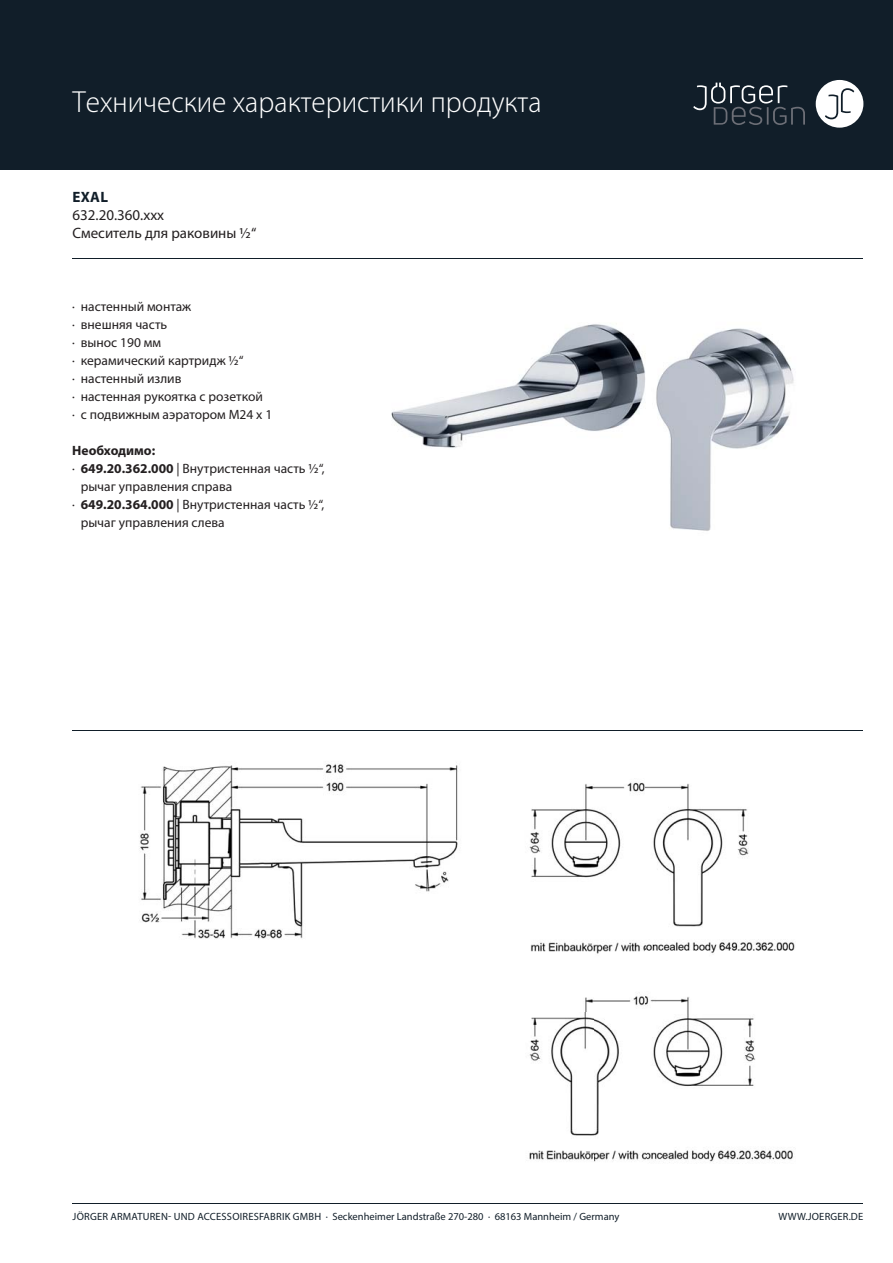
<style>
.page{position:relative;width:893px;height:1263px;background:#fff}
.page>*{position:absolute;margin:0;border:0;box-sizing:border-box;transform-origin:0 0}
.t1{font:100 30px "Myriad Set Pro";color:#fff}
.t2{font:15px "Myriad Pro";color:#231f20}
.t3{font:700 15px "Myriad Pro";color:#111e29}
.t4{font:13.5px/18px "Myriad Pro";color:#231f20}
.t5{font:700 13.5px "Myriad Pro";color:#231f20}
.t6{font:10.5px "Myriad Pro";letter-spacing:.005em;color:#111e29}
.s1{font-weight:700}
</style>
<div class="page">
<div style="left:0;top:0;width:893px;height:169px;background:#111e29"></div>
<div style="left:816px;top:80px;width:47px;height:48px;background:#fff;border-radius:50%"></div>
<svg style="left:825px;top:88px;width:29px;height:31px"></svg>
<svg style="left:693px;top:83px;width:112px;height:42px"></svg>
<hr style="left:72px;top:1203px;width:791px;height:1px;background:#111e29">
<img style="left:391px;top:324px;width:403px;height:207px">
<hr style="left:72px;top:258px;width:791px;height:1px;background:#111e29">
<hr style="left:72px;top:730px;width:791px;height:1px;background:#111e29">
<img style="left:139px;top:764px;width:656px;height:399px">
<h1 class="t1" style="left:72px;top:87px;width:471px">Технические характеристики продукта</h1>
<p class="t3" style="left:73px;top:191px;width:37px">EXAL</p>
<p class="t2" style="left:72px;top:210px;width:93px">632.20.360.xxx</p>
<p class="t2" style="left:72px;top:227px;width:185px">Смеситель для раковины ½“</p>
<p class="t4" style="left:72px;top:299px;width:202px">· настенный монтаж<br>· внешняя часть<br>· вынос 190 мм<br>· керамический картридж ½“<br>· настенный излив<br>· настенная рукоятка с розеткой<br>· с подвижным аэратором М24 x 1</p>
<p class="t5" style="left:72px;top:446px;width:84px">Необходимо:</p>
<p class="t4" style="left:72px;top:461px;width:254px">· <span class="s1">649.20.362.000</span> | Внутристенная часть ½“,</p>
<p class="t4" style="left:81px;top:479px;width:153px">рычаг управления справа</p>
<p class="t4" style="left:72px;top:497px;width:254px">· <span class="s1">649.20.364.000</span> | Внутристенная часть ½“,</p>
<p class="t4" style="left:81px;top:515px;width:145px">рычаг управления слева</p>
<p class="t6" style="left:73px;top:1213px;width:548px">JÖRGER ARMATUREN- UND ACCESSOIRESFABRIK GMBH · Seckenheimer Landstraße 270-280 · 68163 Mannheim / Germany</p>
<p class="t6" style="left:778px;top:1213px;width:86px">WWW.JOERGER.DE</p>
</div>
